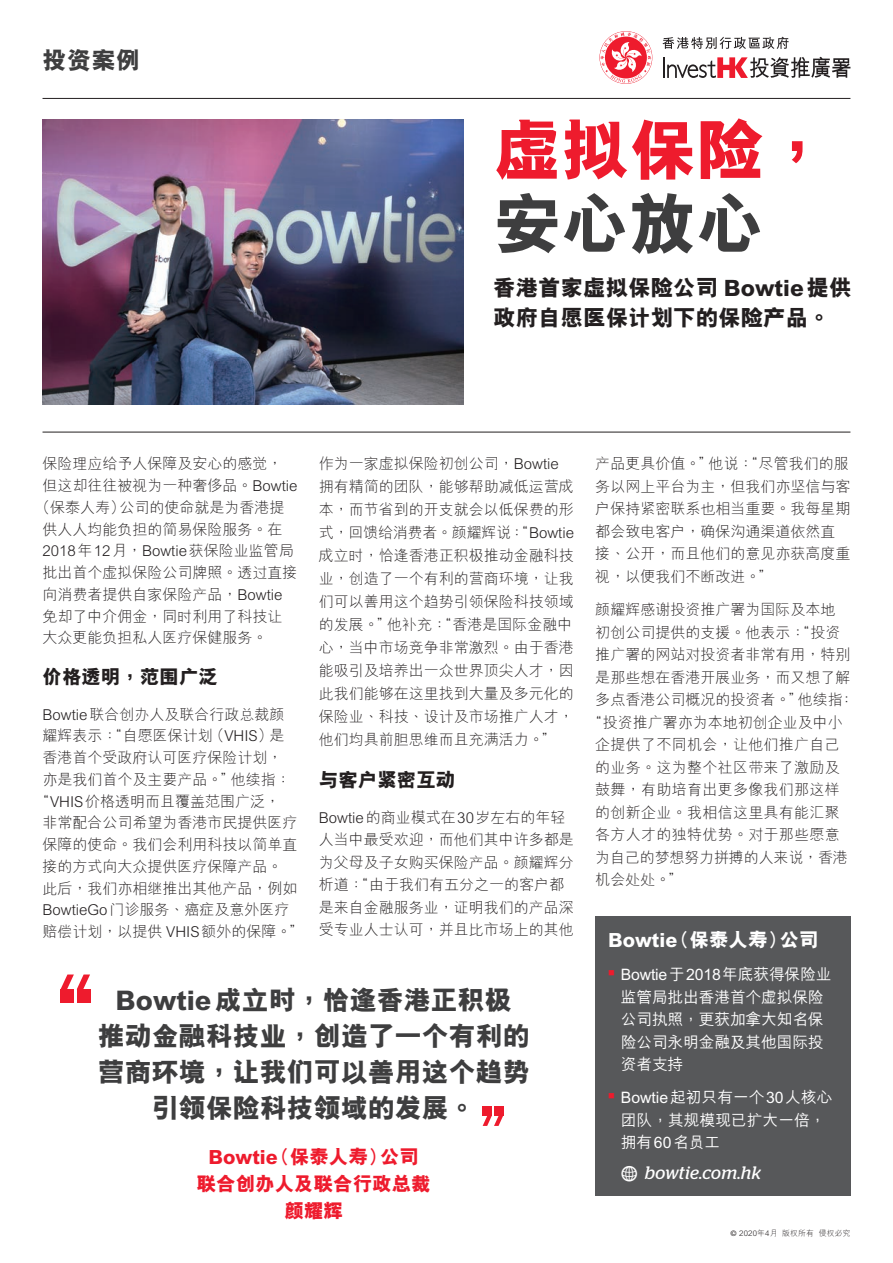
<style>
.page{position:relative;width:893px;height:1263px;background:#fff}
.page>*{position:absolute;margin:0;border:0;box-sizing:border-box;transform-origin:0 0}
.t1{font:800 67.5px "M Hei HKS";color:#ee1b2d}
.t2{font:800 67.5px "M Hei HKS";color:#3e3e3f}
.t3{font:800 27px/36px "M Hei HKS";color:#3e3e3f;text-align:center}
.t4{font:800 24px "M Hei HKS";color:#3e3e3f}
.t5{font:800 22.5px/30px "M Hei HKS";color:#231f20}
.t6{font:800 19.5px/26.7px "M Hei HKS";color:#ee1b2d;text-align:center}
.t7{font:800 19.5px "M Hei HKS";color:#231f20}
.t8{font:800 19.5px "M Hei HKS";color:#fff}
.t9{font:italic 18px "Stag";letter-spacing:.02em;color:#fff}
.t10{font:500 15.75px/22.5px "M Hei HKS";letter-spacing:-.01em;color:#fff}
.t11{font:300 15px/23px "M Hei HKS";color:#231f20}
.t12{font:300 15px "M Hei HKS";letter-spacing:.02em;color:#231f20}
.t13{font:300 7.8px "M Hei HKS";letter-spacing:.02em;color:#231f20}
.s1{font-family:"Modern Pictograms";font-style:normal;font-size:24px}
.s2{font-family:"Frutiger"}
</style>
<div class="page">
<svg style="left:662px;top:37px;width:127px;height:12px"></svg>
<svg style="left:600px;top:32px;width:51px;height:51px"></svg>
<hr style="left:663px;top:57px;width:2px;height:21px;background:#231f20">
<svg style="left:667px;top:57px;width:183px;height:21px"></svg>
<hr style="left:43px;top:98px;width:807px;height:1px;background:#231f20">
<hr style="left:43px;top:432px;width:807px;height:1px;background:#231f20">
<div style="left:595px;top:916px;width:255px;height:280px;background:#57585a"></div>
<div style="left:494px;top:1106px;width:9px;height:9px;background:#ee1b2d"></div>
<div style="left:482px;top:1106px;width:10px;height:9px;background:#ee1b2d"></div>
<svg style="left:483px;top:1115px;width:20px;height:11px"></svg>
<div style="left:61px;top:989px;width:13px;height:14px;background:#ee1b2d"></div>
<div style="left:77px;top:989px;width:13px;height:14px;background:#ee1b2d"></div>
<svg style="left:61px;top:974px;width:29px;height:15px"></svg>
<img style="left:43px;top:119px;width:420px;height:286px">
<h3 class="t4" style="left:43px;top:44px;width:99px">投資案例</h3>
<h1 class="t1" style="left:494px;top:105px;width:339px">虛擬保險，</h1>
<h1 class="t2" style="left:494px;top:179px;width:271px">安心放心</h1>
<h3 class="t5" style="left:493px;top:272px;width:360px">香港首家虛擬保險公司 Bowtie提供政府自願醫保計劃下的保險產品。</h3>
<p class="t11" style="left:43px;top:452px;width:241px">保險理應給予人保障及安心的感覺，</p>
<p class="t11" style="left:43px;top:474px;width:257px">但這卻往往被視為一種奢侈品。Bowtie</p>
<p class="t11" style="left:35px;top:495px;width:251px">（保泰人壽）公司的使命就是為香港提</p>
<p class="t11" style="left:43px;top:517px;width:241px">供人人均能負擔的簡易保險服務。在</p>
<p class="t11" style="left:43px;top:539px;width:253px">2018年12月，Bowtie獲保險業監管局</p>
<p class="t11" style="left:43px;top:561px;width:256px">批出首個虛擬保險公司牌照。透過直接</p>
<p class="t11" style="left:43px;top:582px;width:242px">向消費者提供自家保險產品，Bowtie</p>
<p class="t11" style="left:43px;top:604px;width:241px">免卻了中介佣金，同時利用了科技讓</p>
<p class="t11" style="left:43px;top:626px;width:226px">大眾更能負擔私人醫療保健服務。</p>
<h3 class="t7" style="left:43px;top:664px;width:177px">價格透明，範圍廣泛</h3>
<p class="t11" style="left:43px;top:702px;width:243px">Bowtie聯合創辦人及聯合行政總裁顏</p>
<p class="t11" style="left:43px;top:724px;width:243px">耀輝表示：“自願醫保計劃 （VHIS）是</p>
<p class="t11" style="left:43px;top:745px;width:241px">香港首個受政府認可醫療保險計劃，</p>
<p class="t11" style="left:43px;top:767px;width:250px">亦是我們首個及主要產品。”他續指：</p>
<p class="t11" style="left:35px;top:789px;width:247px">“VHIS價格透明而且覆蓋範圍廣泛，</p>
<p class="t11" style="left:43px;top:811px;width:257px">非常配合公司希望為香港市民提供醫療</p>
<p class="t11" style="left:43px;top:832px;width:257px">保障的使命。我們會利用科技以簡單直</p>
<p class="t11" style="left:43px;top:854px;width:241px">接的方式向大眾提供醫療保障產品。</p>
<p class="t11" style="left:43px;top:876px;width:257px">此後，我們亦相繼推出其他產品，例如</p>
<p class="t11" style="left:43px;top:898px;width:248px">BowtieGo門診服務、癌症及意外醫療</p>
<p class="t11" style="left:43px;top:919px;width:262px">賠償計劃，以提供 VHIS額外的保障。”</p>
<h3 class="t8" style="left:608px;top:927px;width:212px">Bowtie（保泰人壽）公司</h3>
<p class="t10" style="left:621px;top:962px;width:212px;text-indent:-13px"><sup>■</sup> Bowtie於2018年底獲得保險業監管局批出香港首個虛擬保險公司執照，更獲加拿大知名保險公司永明金融及其他國際投資者支持</p>
<p class="t10" style="left:621px;top:1085px;width:213px;text-indent:-13px"><sup>■</sup> Bowtie起初只有一個30人核心團隊，其規模現已擴大一倍，擁有60名員工</p>
<p class="t9" style="left:620px;top:1163px;width:142px"><span class="s1">w</span> bowtie.com.hk</p>
<p class="t11" style="left:319px;top:452px;width:257px">作為一家虛擬保險初創公司，Bowtie擁有精簡的團隊，能夠幫助減低運營成本，而節省到的開支就會以低保費的形式，回饋給消費者。顏耀輝說：“Bowtie成立時，恰逢香港正積極推動金融科技業，創造了一個有利的營商環境，讓我們可以善用這個趨勢引領保險科技領域的發展。”他補充：“香港是國際金融中心，當中市場競爭非常激烈。由於香港能吸引及培養出一眾世界頂尖人才，因此我們能夠在這裡找到大量及多元化的保險業、科技、設計及市場推廣人才，他們均具前膽思維而且充滿活力。”</p>
<h3 class="t7" style="left:319px;top:767px;width:138px">與客戶緊密互動</h3>
<p class="t11" style="left:319px;top:805px;width:256px;line-height:22.5px">Bowtie的商業模式在30歲左右的年輕人當中最受歡迎，而他們其中許多都是為父母及子女購買保險產品。顏耀輝分析道：“由於我們有五分之一的客戶都是來自金融服務業，證明我們的產品深受專業人士認可，並且比市場上的其他</p>
<p class="t11" style="left:595px;top:452px;width:256px;line-height:22.5px">產品更具價值。”他說：“儘管我們的服務以網上平台為主，但我們亦堅信與客戶保持緊密聯繫也相當重要。我每星期都會致電客戶，確保溝通渠道依然直接、公開，而且他們的意見亦獲高度重視，以便我們不斷改進。”</p>
<p class="t11" style="left:595px;top:597px;width:241px">顏耀輝感謝投資推廣署為國際及本地</p>
<p class="t11" style="left:595px;top:620px;width:247px">初創公司提供的支援。他表示：“投資</p>
<p class="t11" style="left:595px;top:642px;width:256px">推廣署的網站對投資者非常有用，特別</p>
<p class="t11" style="left:595px;top:665px;width:256px">是那些想在香港開展業務，而又想了解</p>
<p class="t11" style="left:595px;top:687px;width:260px">多點香港公司概況的投資者。”他續指：</p>
<p class="t11" style="left:588px;top:710px;width:256px">“投資推廣署亦為本地初創企業及中小</p>
<p class="t12" style="left:595px;top:734px;width:246px">企提供了不同機會，讓他們推廣自己</p>
<p class="t12" style="left:595px;top:756px;width:246px">的業務。這為整個社區帶來了激勵及</p>
<p class="t12" style="left:595px;top:779px;width:246px">鼓舞，有助培育出更多像我們那這樣</p>
<p class="t12" style="left:595px;top:801px;width:246px">的創新企業。我相信這裡具有能匯聚</p>
<p class="t12" style="left:595px;top:824px;width:246px">各方人才的獨特優勢。對於那些願意</p>
<p class="t11" style="left:595px;top:845px;width:254px">為自己的夢想努力拼搏的人來說，香港</p>
<p class="t11" style="left:595px;top:867px;width:88px">機會處處。”</p>
<h2 class="t3" style="left:98px;top:982px;width:434px">Bowtie成立時，恰逢香港正積極<br>推動金融科技業，創造了一個有利的營商環境，讓我們可以善用這個趨勢引領保險科技領域的發展。</h2>
<h3 class="t6" style="left:197px;top:1144px;width:235px">Bowtie（保泰人壽）公司聯合創辦人及聯合行政總裁顏耀輝</h3>
<p class="t13" style="left:731px;top:1227px;width:121px"><span class="s2">©</span> 2020年4月 版權所有 侵權必究</p>
</div>
